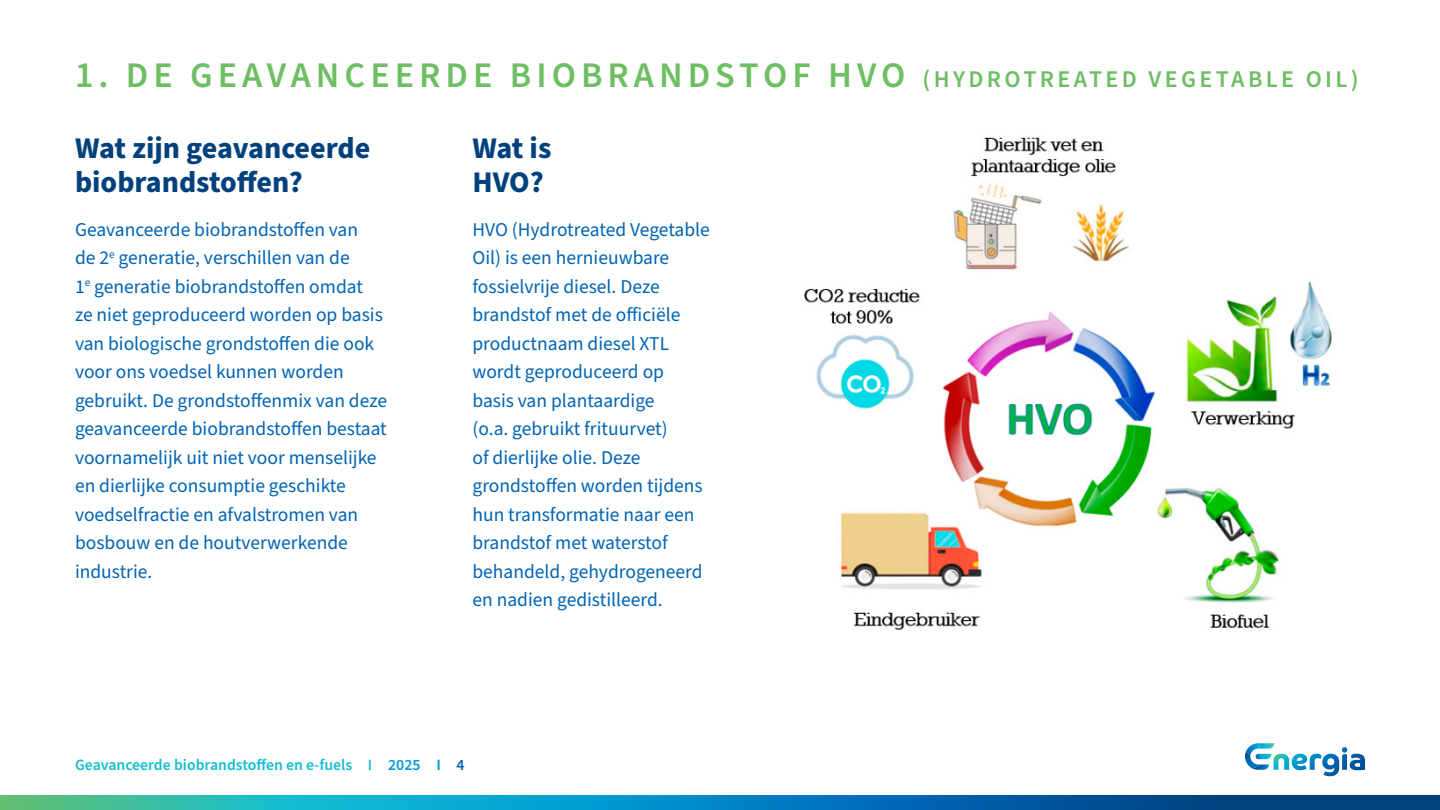
<style>
.page{position:relative;width:1440px;height:810px;background:#fff}
.page>*{position:absolute;margin:0;border:0;box-sizing:border-box;transform-origin:0 0}
.Tabel-tekst-regular{font:600 36px "Source Sans Pro";letter-spacing:.14em;color:#6ebe64}
.Tabel-tekst-regular-2{font:700 30px/34.5px "Source Sans Pro";color:#00417d}
.Tabel-tekst-regular-3{font:19.5px/28.5px "Source Sans Pro";color:#0064b4}
.t1{font:600 15.75px "Source Sans Pro";color:#14bed2}
.s1{font-size:24px}
.s2{color:#009bd2}
.s3{color:#0064b4}
</style>
<div class="page">
<svg style="left:0;top:795px;width:1440px;height:15px;background:#0e82ab"></svg>
<svg style="left:1310px;top:747px;width:55px;height:29px"></svg>
<svg style="left:1245px;top:743px;width:29px;height:27px"></svg>
<img style="left:804px;top:137px;width:528px;height:493px">
<p class="Tabel-tekst-regular" style="left:75px;top:51px;width:1285px">1. DE GEAVANCEERDE BIOBRANDSTOF HVO <span class="s1">(HYDROTREATED VEGETABLE OIL)</span></p>
<p class="Tabel-tekst-regular-2" style="left:75px;top:131px;width:297px">Wat zijn geavanceerde biobrandstoffen?</p>
<p class="Tabel-tekst-regular-3" style="left:75px;top:215px;width:314px">Geavanceerde biobrandstoffen van<br>de 2<sup>e</sup> generatie, verschillen van de<br>1<sup>e</sup> generatie biobrandstoffen omdat<br>ze niet geproduceerd worden op basis van biologische grondstoffen die ook voor ons voedsel kunnen worden gebruikt. De grondstoffenmix van deze geavanceerde biobrandstoffen bestaat voornamelijk uit niet voor menselijke en dierlijke consumptie geschikte voedselfractie en afvalstromen van bosbouw en de houtverwerkende industrie.</p>
<p class="Tabel-tekst-regular-2" style="left:472px;top:131px;width:80px">Wat is<br>HVO?</p>
<p class="Tabel-tekst-regular-3" style="left:472px;top:215px;width:239px">HVO (Hydrotreated Vegetable<br>Oil) is een hernieuwbare fossielvrije diesel. Deze brandstof met de officiële productnaam diesel XTL wordt geproduceerd op basis van plantaardige<br>(o.a. gebruikt frituurvet)<br>of dierlijke olie. Deze grondstoffen worden tijdens hun transformatie naar een brandstof met waterstof behandeld, gehydrogeneerd en nadien gedistilleerd.</p>
<p class="t1" style="left:75px;top:754px;width:391px">Geavanceerde biobrandstoffen en e-fuels I <span class="s2">2025 I</span> <span class="s3">4</span></p>
</div>
